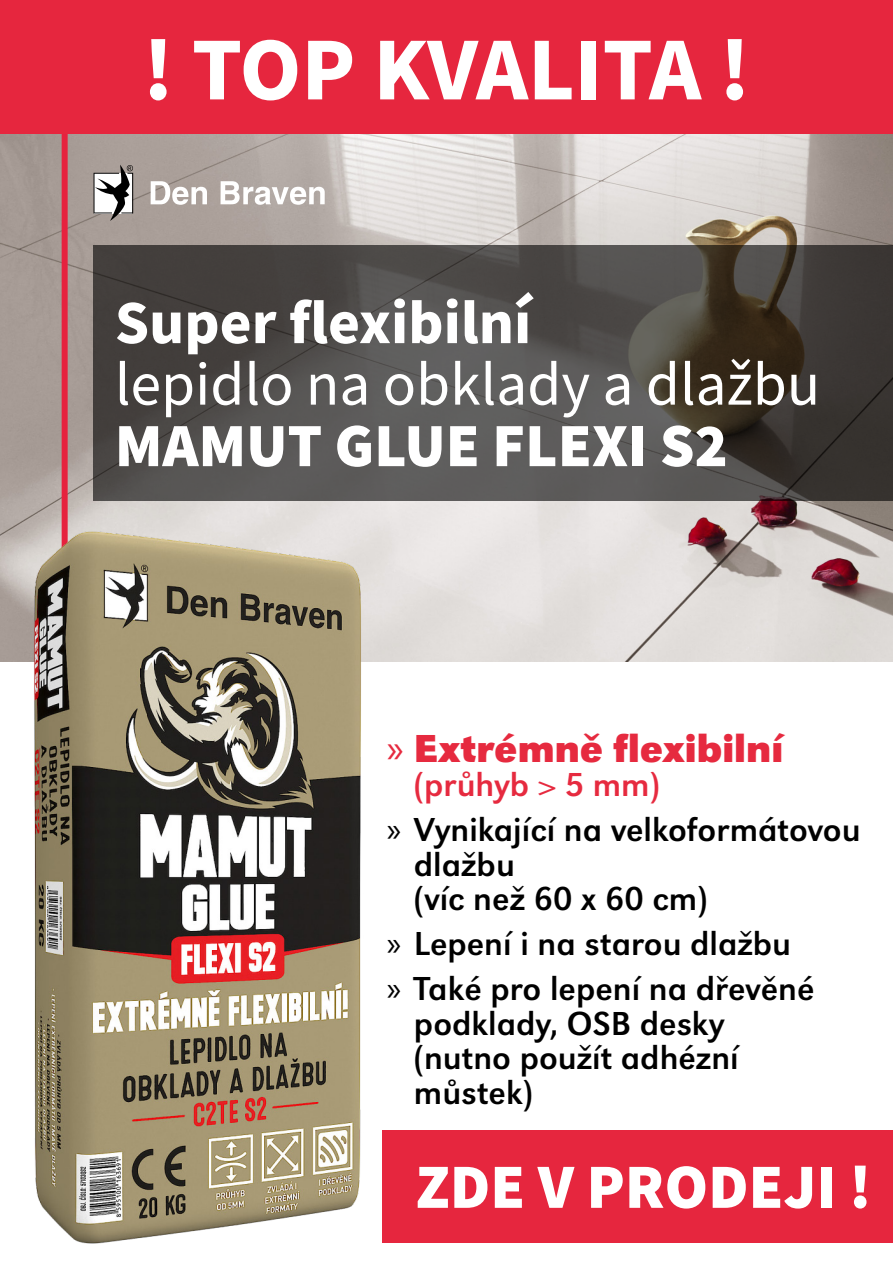
<style>
.page{position:relative;width:893px;height:1263px;background:#fff}
.page>*{position:absolute;margin:0;border:0;box-sizing:border-box;transform-origin:0 0}
.t1{font:700 90px "Source Sans Pro";letter-spacing:-.01em;color:#fff}
.t2{font:900 63px "Source Sans Pro";color:#fff}
.t3{font:61.5px "Source Sans Pro";color:#fff}
.t4{font:900 61.5px "Source Sans Pro";color:#fff}
.t5{font:700 61.5px "Source Sans Pro";color:#fff}
.t6{font:700 40.5px "URW Grotesk TOT";color:#e62a3f}
.t7{font:34.5px/34.5px "URW Grotesk TOT";color:#000}
.s1{font-family:"Myriad Pro";font-weight:400}
.s2{color:#e62a3f}
.s3{font-family:"Myriad Pro"}
</style>
<div class="page">
<div style="left:0;top:134px;width:62px;height:338px;background:#a69b95"></div>
<svg style="left:62px;top:134px;width:831px;height:528px;background:#ccc2bf"></svg>
<svg style="left:94px;top:246px;width:799px;height:255px;background:#4c4946"></svg>
<img style="left:0;top:472px;width:426px;height:772px">
<div style="left:0;top:0;width:893px;height:134px;background:#e6263e"></div>
<div style="left:383px;top:1130px;width:510px;height:113px;background:#e6263e"></div>
<svg style="left:94px;top:165px;width:39px;height:56px"></svg>
<svg style="left:151px;top:181px;width:56px;height:24px"></svg>
<svg style="left:221px;top:181px;width:104px;height:24px"></svg>
<h1 class="t1" style="left:143px;top:8px;width:609px">! TOP KVALITA !</h1>
<h3 class="t5" style="left:115px;top:281px;width:418px">Super flexibilní</h3>
<h3 class="t3" style="left:115px;top:343px;width:707px">lepidlo na obklady a dlažbu</h3>
<h3 class="t4" style="left:115px;top:403px;width:614px">MAMUT GLUE FLEXI S2</h3>
<p class="t6" style="left:387px;top:724px;width:398px"><span class="s1">»</span> Extrémně flexibilní</p>
<p class="t7" style="left:387px;top:762px;width:475px;line-height:45px;text-indent:27px"><span class="s2">(průhyb &gt; 5 mm)<br></span><span class="s3">»</span> Vynikající na velkoformátovou</p>
<p class="t7" style="left:414px;top:847px;width:295px">dlažbu<br>(víc než 60 x 60 cm)</p>
<p class="t7" style="left:387px;top:921px;width:429px;line-height:45px"><span class="s3">»</span> Lepení i na starou dlažbu<br><span class="s3">»</span> Také pro lepení na dřevěné</p>
<p class="t7" style="left:414px;top:1006px;width:326px">podklady, OSB desky (nutno použít adhézní můstek)</p>
<h2 class="t2" style="left:416px;top:1143px;width:457px">ZDE V PRODEJI !</h2>
</div>
